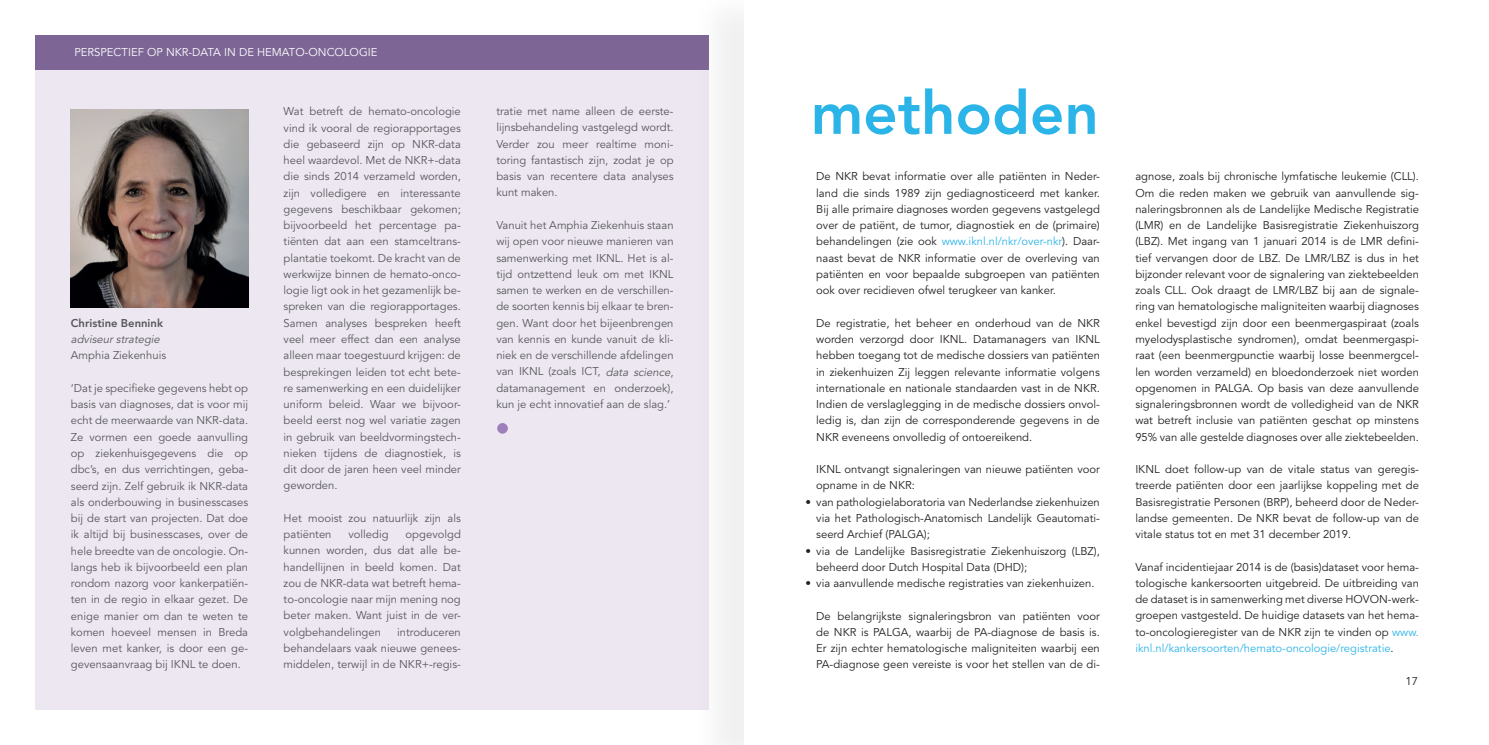
<style>
.page{position:relative;width:1489px;height:745px;background:#fff}
.page>*{position:absolute;margin:0;border:0;box-sizing:border-box;transform-origin:0 0}
.t1{font:800 60px "Avenir LT Std";color:#2bb4e8}
.t2{font:11.25px/16.2px "Avenir LT Std";color:#231f20;text-align:justify}
.t3{font:11.25px/16.2px "Avenir LT Std";color:#57585a;text-align:justify}
.t4{font:11.25px "Avenir LT Std";color:#fff}
.t5{font:italic 11.25px "Avenir LT Std";color:#57585a}
.t6{font:800 11.25px "Avenir LT Std";color:#57585a}
.s1{font-style:italic}
.s2{color:#2bb4e8}
</style>
<div class="page">
<div style="left:35px;top:35px;width:674px;height:674px;background:#ede7f2"></div>
<div style="left:35px;top:35px;width:674px;height:35px;background:#7d6595"></div>
<div style="left:691px;top:0;width:92px;height:744px;background:#9d9fa2;opacity:.3"></div>
<div style="left:744px;top:0;width:45px;height:744px;background:#fff"></div>
<img style="left:71px;top:110px;width:177px;height:197px">
<div style="left:497px;top:423px;width:11px;height:10px;background:#9d7fb9;border-radius:50%"></div>
<p class="t4" style="left:74px;top:46px;width:304px">PERSPECTIEF OP NKR-DATA IN DE HEMATO-ONCOLOGIE</p>
<p class="t6" style="left:71px;top:316px;width:94px">Christine Bennink</p>
<p class="t5" style="left:71px;top:332px;width:93px">adviseur strategie</p>
<p class="t3" style="left:71px;top:347px;width:97px">Amphia Ziekenhuis</p>
<p class="t3" style="left:71px;top:380px;width:179px">‘Dat je specifieke gegevens hebt op basis van diagnoses, dat is voor mij echt de meerwaarde van NKR-data.<br>Ze vormen een goede aanvulling op ziekenhuisgegevens die op dbc’s, en dus verrichtingen, geba&shy;seerd zijn. Zelf gebruik ik NKR-data als onderbouwing in businesscases bij de start van projecten. Dat doe ik altijd bij businesscases, over de hele breedte van de oncologie. On&shy;langs heb ik bijvoorbeeld een plan rondom nazorg voor kankerpatiën&shy;ten in de regio in elkaar gezet. De enige manier om dan te weten te komen hoeveel mensen in Breda leven met kanker, is door een ge&shy;gevensaanvraag bij IKNL te doen.</p>
<p class="t3" style="left:283px;top:103px;width:179px">Wat betreft de hemato-oncologie vind ik vooral de regiorapportages die gebaseerd zijn op NKR-data heel waardevol. Met de NKR+-data die sinds 2014 verzameld worden, zijn volledigere en interessante gegevens beschikbaar gekomen; bijvoorbeeld het percentage pa&shy;tiënten dat aan een stamceltrans&shy;plantatie toekomt. De kracht van de werkwijze binnen de hemato-onco&shy;logie ligt ook in het gezamenlijk be&shy;spreken van die regiorapportages.<br>Samen analyses bespreken heeft veel meer effect dan een analyse alleen maar toegestuurd krijgen: de besprekingen leiden tot echt bete&shy;re samenwerking en een duidelijker uniform beleid. Waar we bijvoor&shy;beeld eerst nog wel variatie zagen in gebruik van beeldvormingstech&shy;nieken tijdens de diagnostiek, is dit door de jaren heen veel minder geworden.</p>
<p class="t3" style="left:283px;top:510px;width:179px">Het mooist zou natuurlijk zijn als patiënten</p>
<p class="t3" style="left:283px;top:526px;width:179px;text-indent:122px">opgevolgd kunnen worden, dus dat alle be&shy;handellijnen in beeld komen. Dat zou de NKR-data wat betreft hema&shy;to-oncologie naar mijn mening nog beter maken. Want juist in de ver&shy;volgbehandelingen</p>
<p class="t3" style="left:348px;top:526px;width:42px">volledig</p>
<p class="t3" style="left:283px;top:623px;width:179px;text-indent:113px">introduceren behandelaars vaak nieuwe genees&shy;middelen, terwijl in de NKR+-regis-</p>
<p class="t3" style="left:496px;top:103px;width:179px">tratie met name alleen de eerste&shy;lijnsbehandeling vastgelegd wordt.<br>Verder zou meer realtime moni&shy;toring fantastisch zijn, zodat je op basis van recentere data analyses kunt maken.</p>
<p class="t3" style="left:496px;top:217px;width:179px">Vanuit het Amphia Ziekenhuis staan wij open voor nieuwe manieren van samenwerking met IKNL. Het is al&shy;tijd ontzettend leuk om met IKNL samen te werken en de verschillen&shy;de soorten kennis bij elkaar te bren&shy;gen. Want door het bijeenbrengen van kennis en kunde vanuit de kli&shy;niek en de verschillende afdelingen van IKNL (zoals ICT, <span class="s1">data science</span>, datamanagement en onderzoek), kun je echt innovatief aan de slag.’</p>
<h1 class="t1" style="left:811px;top:77px;width:289px">methoden</h1>
<p class="t2" style="left:816px;top:169px;width:285px">De NKR bevat informatie over alle patiënten in Neder&shy;land die sinds 1989 zijn gediagnosticeerd met kanker.<br>Bij alle primaire diagnoses worden gegevens vastgelegd over de patiënt, de tumor, diagnostiek en de (primaire) behandelingen (zie ook <span class="s2">www.iknl.nl/nkr/over-nkr</span>). Daar&shy;naast bevat de NKR informatie over de overleving van patiënten en voor bepaalde subgroepen van patiënten ook over recidieven ofwel terugkeer van kanker.</p>
<p class="t2" style="left:816px;top:315px;width:285px">De registratie, het beheer en onderhoud van de NKR worden verzorgd door IKNL. Datamanagers van IKNL hebben toegang tot de medische dossiers van patiënten in ziekenhuizen Zij leggen relevante informatie volgens internationale en nationale standaarden vast in de NKR.<br>Indien de verslaglegging in de medische dossiers onvol&shy;ledig is, dan zijn de corresponderende gegevens in de NKR eveneens onvolledig of ontoereikend.</p>
<p class="t2" style="left:816px;top:461px;width:285px">IKNL ontvangt signaleringen van nieuwe patiënten voor opname in de NKR:</p>
<p class="t2" style="left:816px;top:493px;width:285px;text-indent:-11px">• van pathologielaboratoria van Nederlandse ziekenhuizen via het Pathologisch-Anatomisch Landelijk Geautomati&shy;seerd Archief (PALGA);</p>
<p class="t2" style="left:816px;top:542px;width:285px;text-indent:-11px">• via de Landelijke Basisregistratie Ziekenhuiszorg (LBZ), beheerd door Dutch Hospital Data (DHD);</p>
<p class="t2" style="left:805px;top:575px;width:290px">• via aanvullende medische registraties van ziekenhuizen.</p>
<p class="t2" style="left:816px;top:607px;width:285px">De belangrijkste signaleringsbron van patiënten voor de NKR is PALGA, waarbij de PA-diagnose de basis is.<br>Er zijn echter hematologische maligniteiten waarbij een PA-diagnose geen vereiste is voor het stellen van de di-</p>
<p class="t2" style="left:1135px;top:168px;width:285px">agnose, zoals bij chronische lymfatische leukemie (CLL).<br>Om die reden maken we gebruik van aanvullende sig&shy;naleringsbronnen als de Landelijke Medische Registratie (LMR) en de Landelijke Basisregistratie Ziekenhuiszorg (LBZ). Met ingang van 1 januari 2014 is de LMR defini&shy;tief vervangen door de LBZ. De LMR/LBZ is dus in het bijzonder relevant voor de signalering van ziektebeelden zoals CLL. Ook draagt de LMR/LBZ bij aan de signale&shy;ring van hematologische maligniteiten waarbij diagnoses enkel bevestigd zijn door een beenmergaspiraat (zoals myelodysplastische syndromen), omdat beenmergaspi&shy;raat (een beenmergpunctie waarbij losse beenmergcel&shy;len worden verzameld) en bloedonderzoek niet worden opgenomen in PALGA. Op basis van deze aanvullende signaleringsbronnen wordt de volledigheid van de NKR wat betreft inclusie van patiënten geschat op minstens 95% van alle gestelde diagnoses over alle ziektebeelden.</p>
<p class="t2" style="left:1135px;top:461px;width:285px">IKNL doet follow-up van de vitale status van geregis&shy;treerde patiënten door een jaarlijkse koppeling met de Basisregistratie Personen (BRP), beheerd door de Neder&shy;landse gemeenten. De NKR bevat de follow-up van de vitale status tot en met 31 december 2019.</p>
<p class="t2" style="left:1135px;top:558px;width:285px">Vanaf incidentiejaar 2014 is de (basis)dataset voor hema&shy;tologische kankersoorten uitgebreid. De uitbreiding van de dataset is in samenwerking met diverse HOVON-werk&shy;groepen vastgesteld. De huidige datasets van het hema&shy;to-oncologieregister van de NKR zijn te vinden op <span class="s2">www. iknl.nl/kankersoorten/hemato-oncologie/registratie</span>.</p>
<p class="t2" style="left:1405px;top:672px;width:14px">17</p>
</div>
